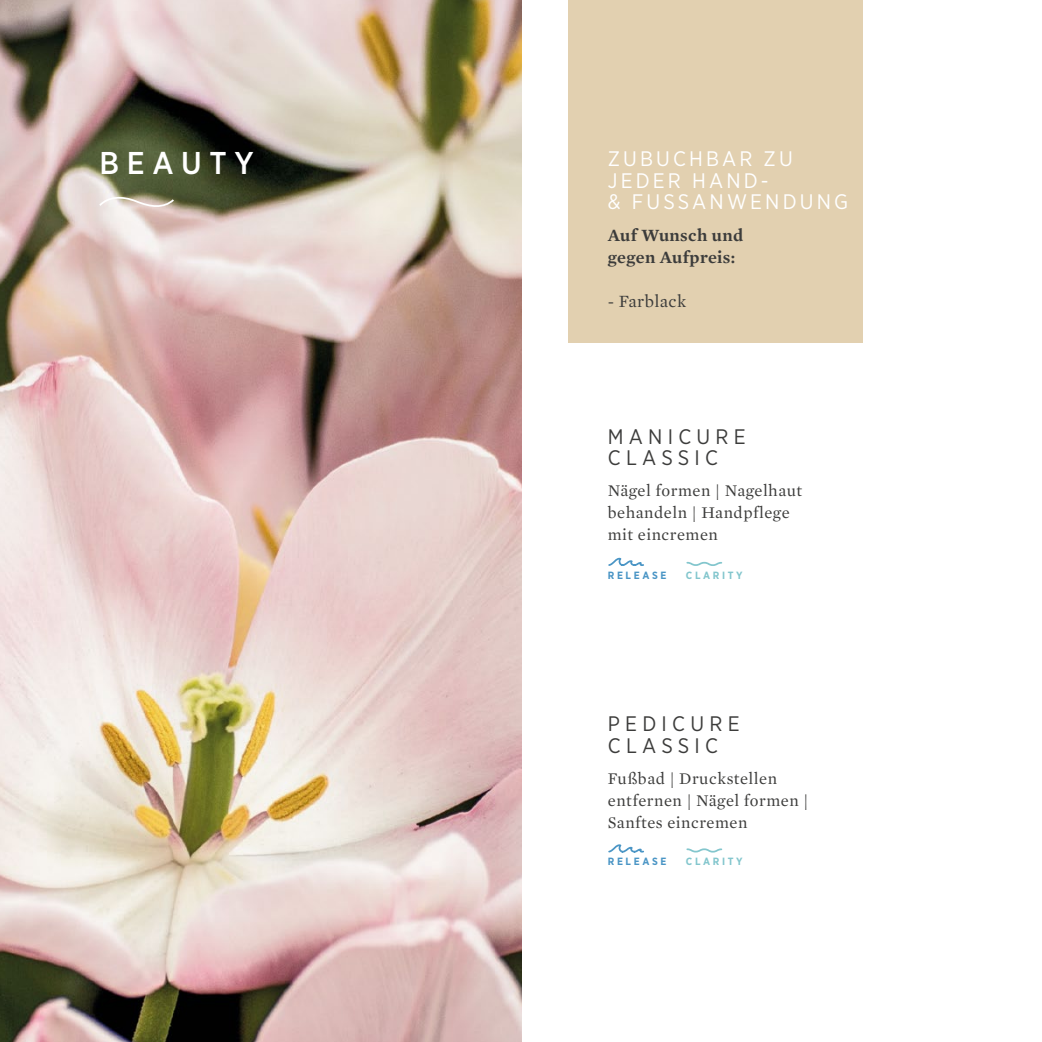
<style>
.page{position:relative;width:1042px;height:1042px;background:#fff}
.page>*{position:absolute;margin:0;border:0;box-sizing:border-box;transform-origin:0 0}
.t1{font:500 31.5px "Gotham Narrow";letter-spacing:.25em;color:#fff}
.t2{font:21px/21.9px "Gotham Narrow";letter-spacing:.15em;color:#fff}
.t3{font:21px/21.9px "Gotham Narrow";letter-spacing:.25em;color:#3c3c3b}
.t4{font:600 17.5px/21.9px "Mercury Text G1";letter-spacing:.02em;color:#3c3c3b}
.t5{font:17.5px "Mercury Text G1";letter-spacing:.02em;color:#3c3c3b}
.t6{font:16.62px/21.9px "Mercury Text G1";letter-spacing:.03em;color:#3c3c3b}
.t7{font:700 10.5px "Gotham Narrow";letter-spacing:.25em;color:#4a95c5}
.t8{font:700 10.5px "Gotham Narrow";letter-spacing:.25em;color:#83c6cd}
</style>
<div class="page">
<svg style="left:608px;top:557px;width:36px;height:9px"></svg>
<svg style="left:686px;top:561px;width:37px;height:5px"></svg>
<svg style="left:608px;top:844px;width:36px;height:9px"></svg>
<svg style="left:686px;top:848px;width:37px;height:5px"></svg>
<div style="left:568px;top:0;width:294px;height:343px;background:#e2d0b0"></div>
<img style="left:0;top:0;width:521px;height:1042px">
<svg style="left:97px;top:193px;width:79px;height:16px"></svg>
<h1 class="t1" style="left:99px;top:143px;width:156px">BEAUTY</h1>
<p class="t2" style="left:608px;top:147px;width:242px">ZUBUCHBAR ZU<br>JEDER HAND-<br>&amp; FUSSANWENDUNG</p>
<p class="t4" style="left:608px;top:224px;width:137px">Auf Wunsch und gegen Aufpreis:</p>
<p class="t5" style="left:608px;top:288px;width:80px">- Farblack</p>
<p class="t3" style="left:608px;top:425px;width:139px">MANICURE<br>CLASSIC</p>
<p class="t6" style="left:608px;top:479px;width:196px">Nägel formen | Nagelhaut behandeln | Handpflege mit eincremen</p>
<p class="t7" style="left:608px;top:568px;width:60px">RELEASE</p>
<p class="t8" style="left:686px;top:568px;width:58px">CLARITY</p>
<p class="t3" style="left:608px;top:712px;width:133px">PEDICURE<br>CLASSIC</p>
<p class="t6" style="left:608px;top:767px;width:202px">Fußbad | Druckstellen entfernen | Nägel formen |<br>Sanftes eincremen</p>
<p class="t7" style="left:608px;top:855px;width:60px">RELEASE</p>
<p class="t8" style="left:686px;top:855px;width:58px">CLARITY</p>
</div>
